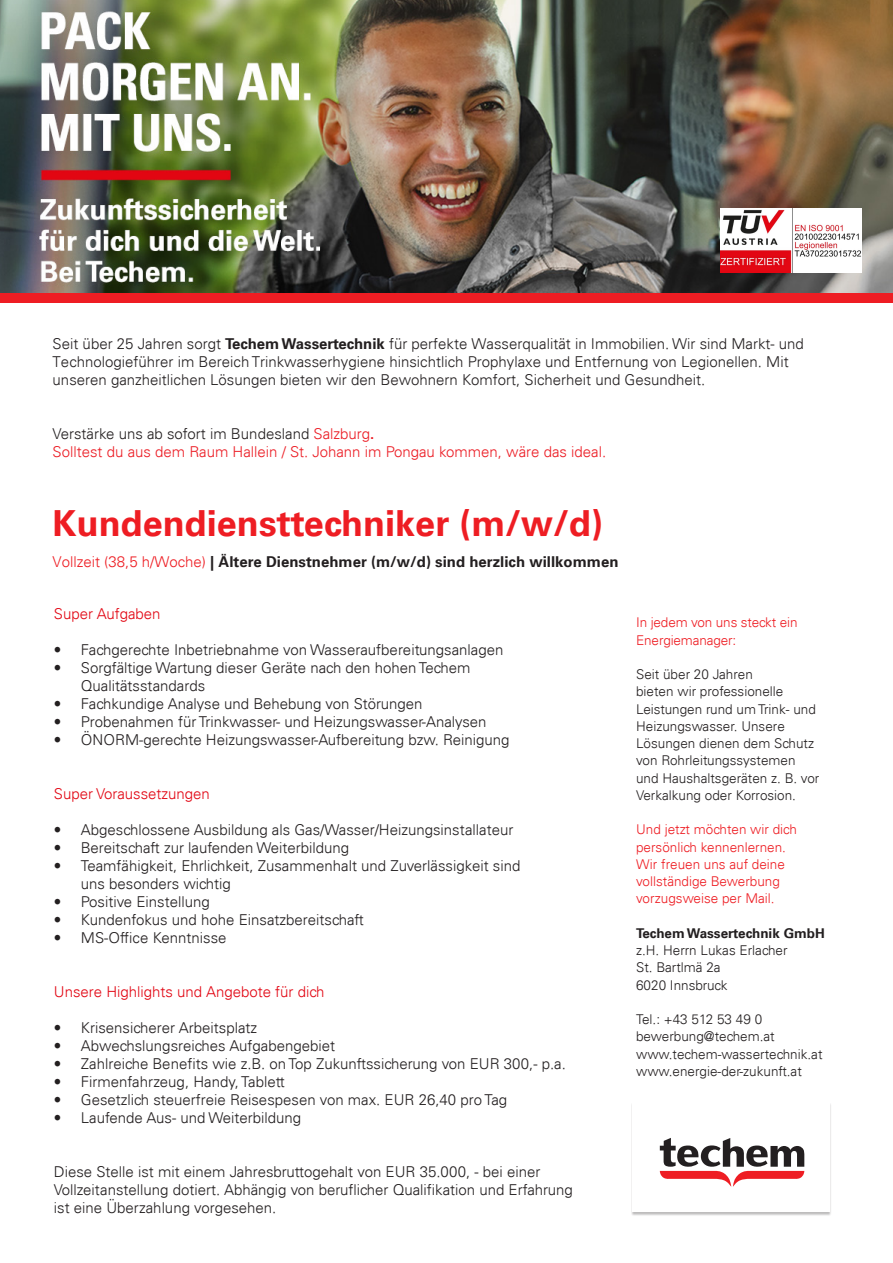
<style>
.page{position:relative;width:893px;height:1263px;background:#fff}
.page>*{position:absolute;margin:0;border:0;box-sizing:border-box;transform-origin:0 0}
.t1{font:700 36px "Univers 65";color:#ee1d23}
.t2{font:300 15px/18px "Univers 45";color:#231f20}
.t3{font:300 15px/18px "Univers 45";color:#ec1d25}
.t4{font:700 15px "Univers 65";color:#231f20}
.t5{font:300 15px "Univers 45";color:#e20613}
.Tabelle_Fließtext_li{font:300 13.5px/17.2px "Univers 45";color:#231f20}
.Tabelle_Fließtext_li-2{font:300 13.5px/17.2px "Univers 45";color:#ee1d23}
.Tabelle_Fließtext_li-3{font:700 13.5px "Univers 65";color:#231f20}
.s1{font-family:"Univers 65";font-weight:700}
.s2{color:#231f20}
.s3{font-family:"Univers 45";font-weight:300;color:#ee1d23}
</style>
<div class="page">
<img style="left:0;top:0;width:893px;height:293px">
<div style="left:0;top:293px;width:893px;height:10px;background:#ee1d23"></div>
<div style="left:631px;top:1103px;width:200px;height:113px;background:#231f20;opacity:.3"></div>
<div style="left:632px;top:1103px;width:198px;height:109px;background:#fff"></div>
<svg style="left:660px;top:1138px;width:144px;height:49px"></svg>
<img style="left:720px;top:208px;width:142px;height:65px">
<p class="t2" style="left:53px;top:335px;width:753px">Seit über 25 Jahren sorgt <span class="s1">Techem Wassertechnik</span> für perfekte Wasserqualität in Immobilien. Wir sind Markt- und<br>Technologieführer im Bereich Trinkwasserhygiene hinsichtlich Prophylaxe und Entfernung von Legionellen. Mit unseren ganzheitlichen Lösungen bieten wir den Bewohnern Komfort, Sicherheit und Gesundheit.</p>
<p class="t3" style="left:53px;top:425px;width:555px"><span class="s2">Verstärke uns ab sofort im Bundesland</span> Salzburg<span class="s1">.<br></span>Solltest du aus dem Raum Hallein / St. Johann im Pongau kommen, wäre das ideal.</p>
<p class="t1" style="left:53px;top:502px;width:552px">Kundendiensttechniker (m/w/d)</p>
<p class="t4" style="left:53px;top:553px;width:567px"><span class="s3">Vollzeit (38,5 h/Woche)</span> | Ältere Dienstnehmer (m/w/d) sind herzlich willkommen</p>
<p class="t5" style="left:54px;top:605px;width:108px">Super Aufgaben</p>
<p class="t2" style="left:54px;top:641px;width:451px">• Fachgerechte Inbetriebnahme von Wasseraufbereitungsanlagen</p>
<p class="t2" style="left:81px;top:659px;width:391px;text-indent:-27px">• Sorgfältige Wartung dieser Geräte nach den hohen Techem<br>Qualitätsstandards</p>
<p class="t2" style="left:54px;top:695px;width:370px">• Fachkundige Analyse und Behebung von Störungen</p>
<p class="t2" style="left:54px;top:713px;width:434px">• Probenahmen für Trinkwasser- und Heizungswasser-Analysen</p>
<p class="t2" style="left:54px;top:731px;width:457px">• ÖNORM-gerechte Heizungswasser-Aufbereitung bzw. Reinigung</p>
<p class="t5" style="left:54px;top:785px;width:158px">Super Voraussetzungen</p>
<p class="t2" style="left:54px;top:821px;width:461px">• Abgeschlossene Ausbildung als Gas/Wasser/Heizungsinstallateur</p>
<p class="t2" style="left:54px;top:839px;width:297px">• Bereitschaft zur laufenden Weiterbildung</p>
<p class="t2" style="left:81px;top:857px;width:441px;text-indent:-27px">• Teamfähigkeit, Ehrlichkeit, Zusammenhalt und Zuverlässigkeit sind uns besonders wichtig</p>
<p class="t2" style="left:54px;top:893px;width:157px">• Positive Einstellung</p>
<p class="t2" style="left:54px;top:911px;width:311px">• Kundenfokus und hohe Einsatzbereitschaft</p>
<p class="t2" style="left:54px;top:929px;width:174px">• MS-Office Kenntnisse</p>
<p class="t5" style="left:54px;top:983px;width:272px">Unsere Highlights und Angebote für dich</p>
<p class="t2" style="left:54px;top:1019px;width:205px">• Krisensicherer Arbeitsplatz</p>
<p class="t2" style="left:54px;top:1037px;width:283px">• Abwechslungsreiches Aufgabengebiet</p>
<p class="t2" style="left:54px;top:1055px;width:514px">• Zahlreiche Benefits wie z.B. on Top Zukunftssicherung von EUR 300,- p.a.</p>
<p class="t2" style="left:54px;top:1073px;width:233px">• Firmenfahrzeug, Handy, Tablett</p>
<p class="t2" style="left:54px;top:1091px;width:455px">• Gesetzlich steuerfreie Reisespesen von max. EUR 26,40 pro Tag</p>
<p class="t2" style="left:54px;top:1109px;width:249px">• Laufende Aus- und Weiterbildung</p>
<p class="t2" style="left:54px;top:1163px;width:521px">Diese Stelle ist mit einem Jahresbruttogehalt von EUR 35.000, - bei einer<br>Vollzeitanstellung dotiert. Abhängig von beruflicher Qualifikation und Erfahrung ist eine Überzahlung vorgesehen.</p>
<p class="Tabelle_Fließtext_li-2" style="left:636px;top:614px;width:163px">In jedem von uns steckt ein<br>Energiemanager:</p>
<p class="Tabelle_Fließtext_li" style="left:636px;top:666px;width:185px">Seit über 20 Jahren<br>bieten wir professionelle<br>Leistungen rund um Trink- und<br>Heizungswasser. Unsere<br>Lösungen dienen dem Schutz von Rohrleitungssystemen und Haushaltsgeräten z. B. vor<br>Verkalkung oder Korrosion.</p>
<p class="Tabelle_Fließtext_li-2" style="left:636px;top:821px;width:162px">Und jetzt möchten wir dich persönlich kennenlernen.<br>Wir freuen uns auf deine vollständige Bewerbung vorzugsweise per Mail.</p>
<p class="Tabelle_Fließtext_li-3" style="left:636px;top:925px;width:190px">Techem Wassertechnik GmbH</p>
<p class="Tabelle_Fließtext_li" style="left:636px;top:942px;width:153px">z.H. Herrn Lukas Erlacher</p>
<p class="Tabelle_Fließtext_li" style="left:636px;top:959px;width:86px">St. Bartlmä 2a</p>
<p class="Tabelle_Fließtext_li" style="left:636px;top:976px;width:93px">6020 Innsbruck</p>
<p class="Tabelle_Fließtext_li" style="left:636px;top:1011px;width:128px">Tel.: +43 512 53 49 0</p>
<p class="Tabelle_Fließtext_li" style="left:636px;top:1028px;width:140px">bewerbung@techem.at</p>
<p class="Tabelle_Fließtext_li" style="left:636px;top:1045px;width:188px">www.techem-wassertechnik.at</p>
<p class="Tabelle_Fließtext_li" style="left:636px;top:1062px;width:167px">www.energie-der-zukunft.at</p>
</div>
